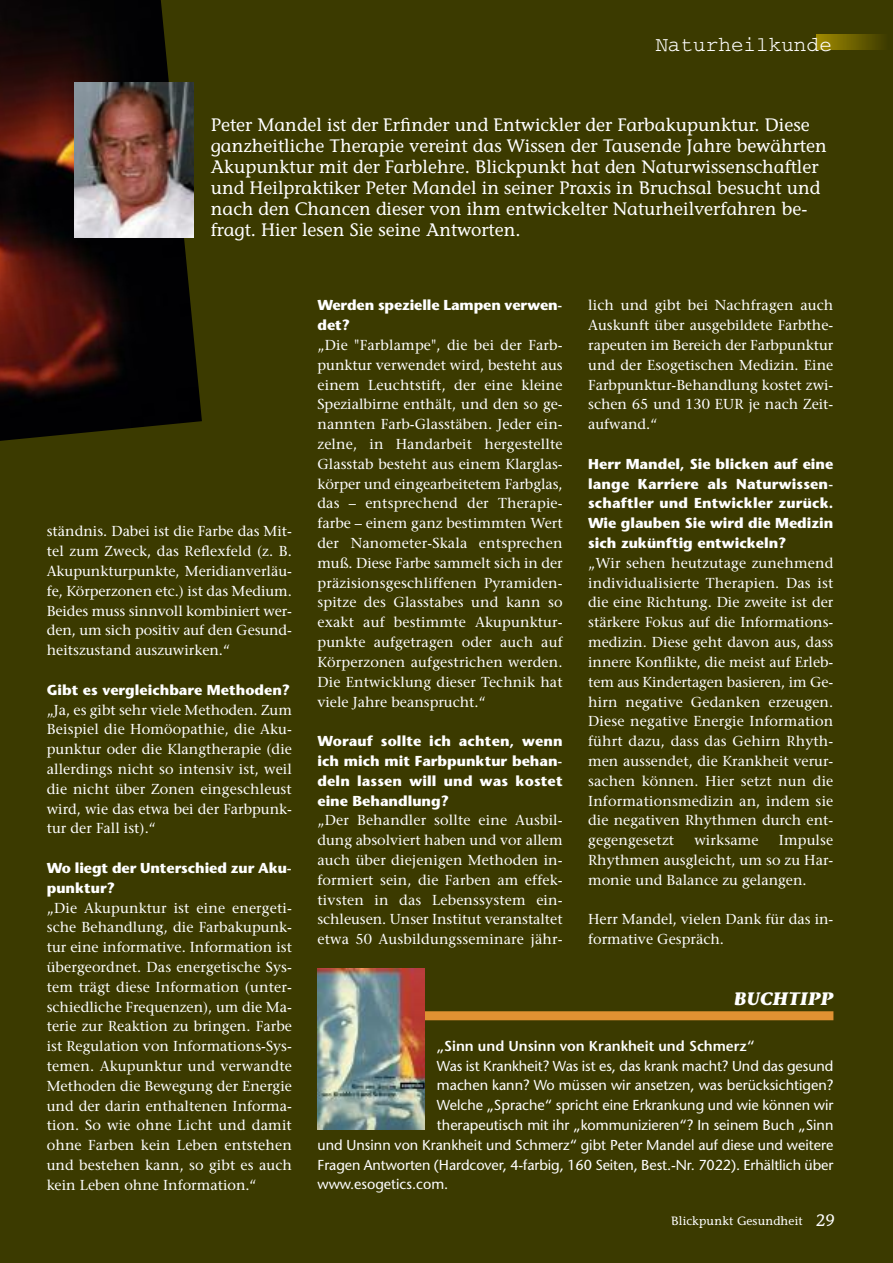
<style>
.page{position:relative;width:893px;height:1263px;background:#3b3a00}
.page>*{position:absolute;margin:0;border:0;box-sizing:border-box;transform-origin:0 0}
.t1{font:21px "Courier";color:#fff}
.t2{font:500 18px/21px "Stone Informal Std";color:#fff}
.t3{font:italic 700 18px "Stone Informal Std";color:#fff}
.t4{font:500 14.4px/19.8px "Stone Serif Std";color:#fff;text-align:justify}
.t5{font:500 14.4px "Stone Sans Std";color:#fff}
.t6{font:700 14.4px/19.8px "Stone Sans Std";color:#fff}
.t7{font:600 14.4px "Stone Sans Std";color:#fff}
.t8{font:500 12px "Stone Informal Std";letter-spacing:.015em;color:#fff}
.s1{font-size:16.5px}
</style>
<div class="page">
<img style="left:816px;top:35px;width:65px;height:15px">
<img style="left:0;top:0;width:202px;height:441px">
<img style="left:75px;top:82px;width:119px;height:155px">
<div style="left:317px;top:1011px;width:516px;height:9px;background:#e09132"></div>
<img style="left:317px;top:968px;width:108px;height:162px">
<h1 class="t1" style="left:655px;top:37px;width:178px">Naturheilkunde</h1>
<p class="t2" style="left:211px;top:116px;width:617px">Peter Mandel ist der Erfinder und Entwickler der Farbakupunktur. Diese ganzheitliche Therapie vereint das Wissen der Tausende Jahre bewährten Akupunktur mit der Farblehre. Blickpunkt hat den Naturwissenschaftler und Heilpraktiker Peter Mandel in seiner Praxis in Bruchsal besucht und nach den Chancen dieser von ihm entwickelter Naturheilverfahren be&shy;fragt. Hier lesen Sie seine Antworten.</p>
<p class="t4" style="left:47px;top:523px;width:247px">ständnis. Dabei ist die Farbe das Mit&shy;tel zum Zweck, das Reflexfeld (z. B.<br>Akupunkturpunkte, Meridianverläu&shy;fe, Körperzonen etc.) ist das Medium.<br>Beides muss sinnvoll kombiniert wer&shy;den, um sich positiv auf den Gesund&shy;heitszustand auszuwirken.“</p>
<p class="t6" style="left:47px;top:681px;width:245px">Gibt es vergleichbare Methoden?</p>
<p class="t4" style="left:47px;top:701px;width:247px">„Ja, es gibt sehr viele Methoden. Zum Beispiel die Homöopathie, die Aku&shy;punktur oder die Klangtherapie (die allerdings nicht so intensiv ist, weil die nicht über Zonen eingeschleust wird, wie das etwa bei der Farbpunk&shy;tur der Fall ist).“</p>
<p class="t6" style="left:47px;top:860px;width:247px">Wo liegt der Unterschied zur Aku&shy;punktur?</p>
<p class="t4" style="left:47px;top:899px;width:247px">„Die Akupunktur ist eine energeti&shy;sche Behandlung, die Farbakupunk&shy;tur eine informative. Information ist übergeordnet. Das energetische Sys&shy;tem trägt diese Information (unter&shy;schiedliche Frequenzen), um die Ma&shy;terie zur Reaktion zu bringen. Farbe ist Regulation von Informations-Sys&shy;temen. Akupunktur und verwandte Methoden die Bewegung der Energie und der darin enthaltenen Informa&shy;tion. So wie ohne Licht und damit ohne Farben kein Leben entstehen und bestehen kann, so gibt es auch kein Leben ohne Information.“</p>
<p class="t6" style="left:317px;top:297px;width:247px">Werden spezielle Lampen verwen&shy;det?</p>
<p class="t4" style="left:317px;top:337px;width:247px">„Die "Farblampe", die bei der Farb&shy;punktur verwendet wird, besteht aus einem Leuchtstift, der eine kleine Spezialbirne enthält, und den so ge&shy;nannten Farb-Glasstäben. Jeder ein&shy;zelne, in Handarbeit hergestellte Glasstab besteht aus einem Klarglas&shy;körper und eingearbeitetem Farbglas, das – entsprechend der Therapie&shy;farbe – einem ganz bestimmten Wert der Nanometer-Skala entsprechen muß. Diese Farbe sammelt sich in der präzisionsgeschliffenen Pyramiden&shy;spitze des Glasstabes und kann so exakt auf bestimmte Akupunktur&shy;punkte aufgetragen oder auch auf Körperzonen aufgestrichen werden.<br>Die Entwicklung dieser Technik hat viele Jahre beansprucht.“</p>
<p class="t6" style="left:317px;top:733px;width:247px;text-align:justify">Worauf sollte ich achten, wenn ich mich mit Farbpunktur behan&shy;deln lassen will und was kostet eine Behandlung?</p>
<p class="t4" style="left:317px;top:812px;width:247px">„Der Behandler sollte eine Ausbil&shy;dung absolviert haben und vor allem auch über diejenigen Methoden in&shy;formiert sein, die Farben am effek&shy;tivsten in das Lebenssystem ein&shy;schleusen. Unser Institut veranstaltet etwa 50 Ausbildungsseminare jähr-</p>
<p class="t4" style="left:588px;top:297px;width:247px">lich und gibt bei Nachfragen auch Auskunft über ausgebildete Farbthe&shy;rapeuten im Bereich der Farbpunktur und der Esogetischen Medizin. Eine Farbpunktur-Behandlung kostet zwi&shy;schen 65 und 130 EUR je nach Zeit&shy;aufwand.“</p>
<p class="t6" style="left:588px;top:455px;width:247px;text-align:justify">Herr Mandel, Sie blicken auf eine lange Karriere als Naturwissen&shy;schaftler und Entwickler zurück.<br>Wie glauben Sie wird die Medizin sich zukünftig entwickeln?</p>
<p class="t4" style="left:588px;top:554px;width:247px">„Wir sehen heutzutage zunehmend individualisierte Therapien. Das ist die eine Richtung. Die zweite ist der stärkere Fokus auf die Informations&shy;medizin. Diese geht davon aus, dass innere Konflikte, die meist auf Erleb&shy;tem aus Kindertagen basieren, im Ge&shy;hirn negative Gedanken erzeugen.<br>Diese negative Energie Information führt dazu, dass das Gehirn Rhyth&shy;men aussendet, die Krankheit verur&shy;sachen können. Hier setzt nun die Informationsmedizin an, indem sie die negativen Rhythmen durch ent&shy;gegengesetzt</p>
<p class="t4" style="left:588px;top:832px;width:247px;text-indent:191px">Impulse Rhythmen ausgleicht, um so zu Har&shy;monie und Balance zu gelangen.</p>
<p class="t4" style="left:588px;top:911px;width:247px">Herr Mandel, vielen Dank für das in&shy;formative Gespräch.</p>
<p class="t4" style="left:694px;top:832px;width:66px">wirksame</p>
<p class="t3" style="left:734px;top:992px;width:101px">BUCHTIPP</p>
<p class="t7" style="left:437px;top:1040px;width:319px">„Sinn und Unsinn von Krankheit und Schmerz“</p>
<p class="t5" style="left:437px;top:1060px;width:398px">Was ist Krankheit? Was ist es, das krank macht? Und das gesund</p>
<p class="t5" style="left:437px;top:1080px;width:398px">machen kann? Wo müssen wir ansetzen, was berücksichtigen?</p>
<p class="t5" style="left:437px;top:1100px;width:398px">Welche „Sprache“ spricht eine Erkrankung und wie können wir</p>
<p class="t5" style="left:437px;top:1119px;width:398px">therapeutisch mit ihr „kommunizieren“? In seinem Buch „Sinn</p>
<p class="t5" style="left:317px;top:1139px;width:517px">und Unsinn von Krankheit und Schmerz“ gibt Peter Mandel auf diese und weitere</p>
<p class="t5" style="left:317px;top:1159px;width:517px">Fragen Antworten (Hardcover, 4-farbig, 160 Seiten, Best.-Nr. 7022). Erhältlich über</p>
<p class="t5" style="left:317px;top:1179px;width:132px">www.esogetics.com.</p>
<p class="t8" style="left:671px;top:1216px;width:165px">Blickpunkt Gesundheit <span class="s1">29</span></p>
</div>
